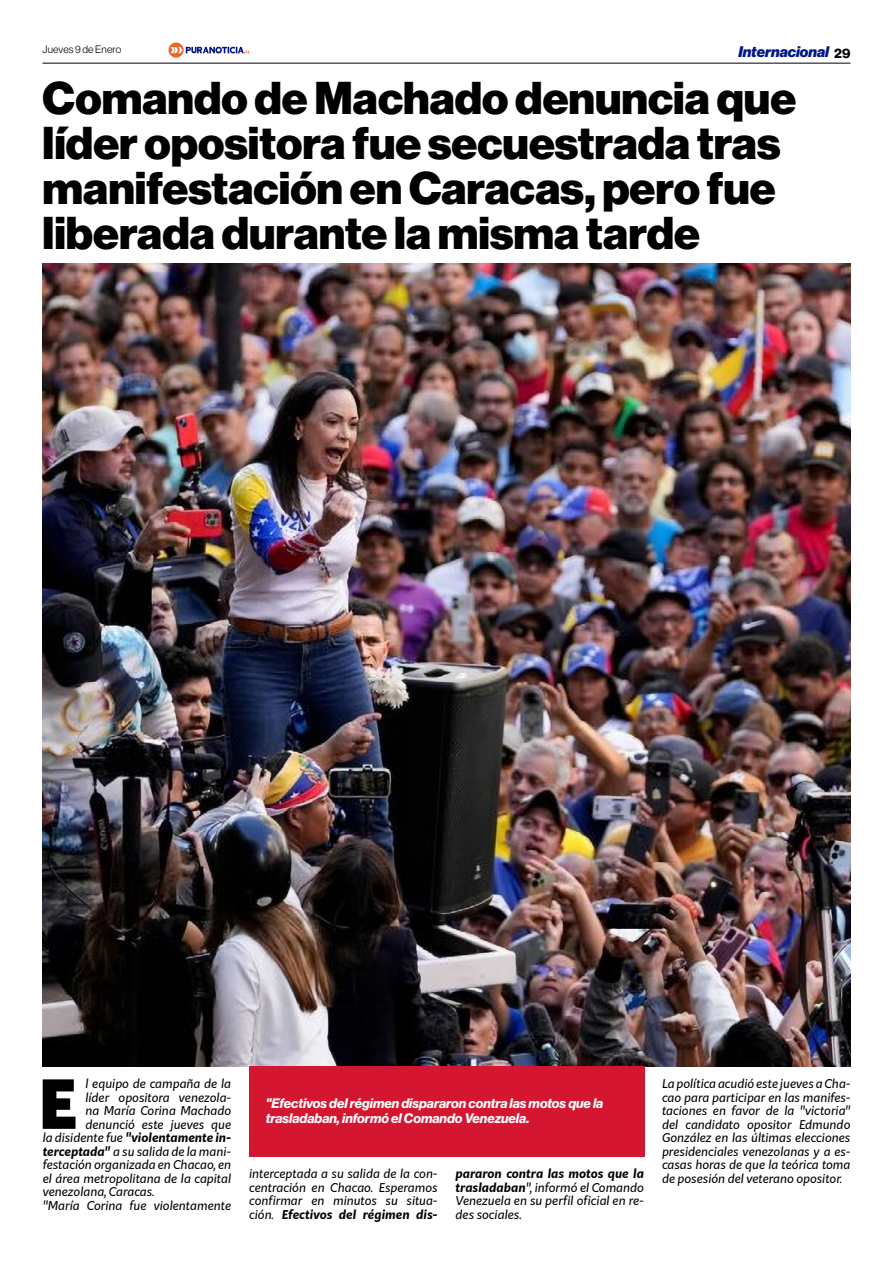
<style>
.page{position:relative;width:893px;height:1263px;background:#fff}
.page>*{position:absolute;margin:0;border:0;box-sizing:border-box;transform-origin:0 0}
.t1{font:900 66.3px "Kit Sans";color:#000}
.t2{font:900 45px/45px "Neue Haas Display";color:#000}
.t3{font:italic 900 15px "Neue Haas Display";color:#00178a}
.t4{font:italic 700 13.5px/15px "Neue Haas Display";color:#fff}
.t5{font:13.5px "N Haas Grotesk DS Pro 75 Bd";color:#000}
.t6{font:italic 12px/13.5px "Kit Sans";color:#000;text-align:justify}
.t7{font:italic 700 12px "Kit Sans";color:#000}
.t8{font:10.5px "N Haas Grotesk DS Pro 45 Lt";letter-spacing:.02em;color:#000}
.s1{font-weight:400}
.s2{font-weight:700}
</style>
<div class="page">
<hr style="left:43px;top:63px;width:807px;height:1px;background:#000">
<svg style="left:168px;top:43px;width:82px;height:15px"></svg>
<img style="left:43px;top:264px;width:807px;height:803px">
<div style="left:249px;top:1067px;width:395px;height:90px;background:#d41630"></div>
<p class="t8" style="left:43px;top:44px;width:80px">Jueves 9 de Enero</p>
<p class="t5" style="left:834px;top:45px;width:18px">29</p>
<p class="t3" style="left:738px;top:43px;width:92px">Internacional</p>
<h2 class="t2" style="left:43px;top:77px;width:755px">Comando de Machado denuncia que líder opositora fue secuestrada tras manifestación en Caracas, pero fue liberada durante la misma tarde</h2>
<h1 class="t1" style="left:39px;top:1044px;width:40px">E</h1>
<p class="t6" style="left:85px;top:1076px;width:147px">l equipo de campaña de la</p>
<p class="t6" style="left:85px;top:1090px;width:147px">líder opositora venezola-</p>
<p class="t6" style="left:85px;top:1103px;width:147px">na María Corina Machado</p>
<p class="t6" style="left:85px;top:1117px;width:147px">denunció este jueves que</p>
<p class="t7" style="left:43px;top:1127px;width:190px"><span class="s1">la disidente fue</span> "violentamente in-</p>
<p class="t6" style="left:43px;top:1144px;width:190px"><span class="s2">terceptada"</span> a su salida de la mani-</p>
<p class="t6" style="left:43px;top:1157px;width:190px">festación organizada en Chacao, en</p>
<p class="t6" style="left:43px;top:1171px;width:190px">el área metropolitana de la capital</p>
<p class="t6" style="left:43px;top:1184px;width:113px">venezolana, Caracas.</p>
<p class="t6" style="left:43px;top:1198px;width:190px">"María Corina fue violentamente</p>
<p class="t4" style="left:266px;top:1095px;width:339px">"Efectivos del régimen dispararon contra las motos que la trasladaban, informó el Comando Venezuela.</p>
<p class="t6" style="left:249px;top:1166px;width:190px">interceptada a su salida de la con&shy;centración en Chacao. Esperamos confirmar en minutos su situa&shy;ción. <span class="s2">Efectivos del régimen dis-</span></p>
<p class="t6" style="left:456px;top:1166px;width:190px"><span class="s2">pararon contra las motos que la trasladaban</span>", informó el Comando Venezuela en su perfil oficial en re&shy;des sociales.</p>
<p class="t6" style="left:662px;top:1076px;width:190px">La política acudió este jueves a Cha&shy;cao para participar en las manifes&shy;taciones en favor de la "victoria" del candidato opositor Edmundo González en las últimas elecciones presidenciales venezolanas y a es&shy;casas horas de que la teórica toma de posesión del veterano opositor.</p>
</div>
